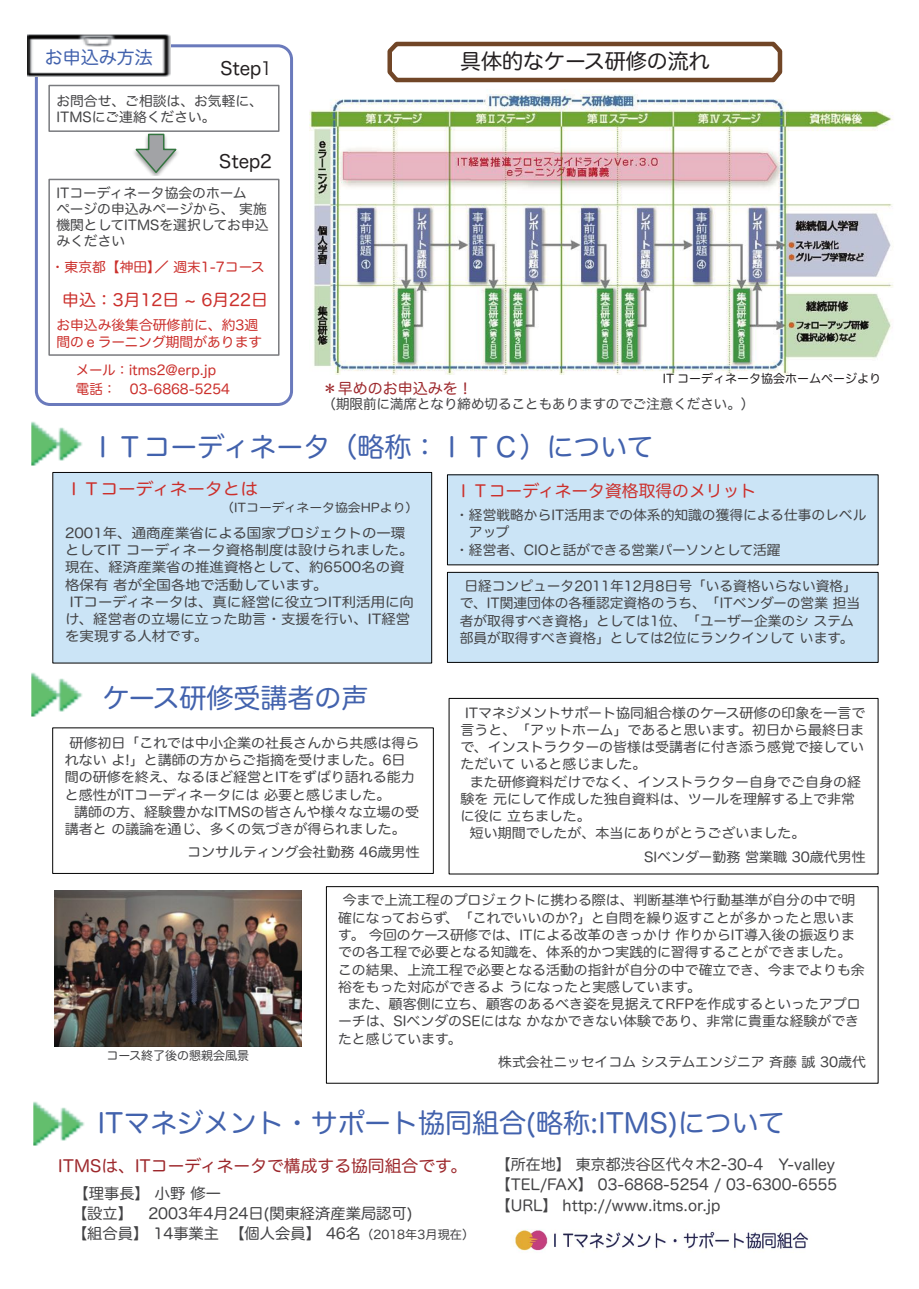
<style>
.page{position:relative;width:919px;height:1289px;background:#fff}
.page>*{position:absolute;margin:0;border:0;box-sizing:border-box;transform-origin:0 0}
.t1{font:27px "Hira Maru Pro N W4";color:#4262ad}
.t2{font:21px "Hira Maru Pro N W4";color:#231f20}
.t3{font:18px "Hira Maru Pro N W4";color:#231f20}
.t4{font:18px "Hira Maru Pro N W4";color:#4262ad}
.t5{font:16.5px "Hira Maru Pro N W4";color:#cb2f2b}
.t6{font:16.5px "Hira Maru Pro N W4";color:#9d282c}
.t7{font:16.5px "Hira Maru Pro N W4";color:#cb2f2b;scale:1.07 1}
.t8{font:15px/20.2px "Hira Maru Pro N W4";color:#434345}
.t9{font:15px "Hira Maru Pro N W4";color:#9d282c}
.t10{font:13.5px/17.2px "Hira Maru Pro N W4";color:#434345}
.t11{font:13.5px/17.2px "Hira Maru Pro N W4";color:#434345;scale:1.04 1}
.t12{font:13.5px "Hira Maru Pro N W4";color:#434345;scale:1.07 1}
.t13{font:13.5px/17.2px "Hira Maru Pro N W4";color:#cb2f2b}
.t14{font:12px "Hira Maru Pro N W4";color:#231f20}
.t15{font:12px "Hira Maru Pro N W4";color:#434345;scale:1.07 1}
.t16{font:12px "Hira Maru Pro N W4";color:#434345}
.s1{font-family:"Hira Kaku Pro N W3"}
.s2{font-size:12px}
</style>
<div class="page">
<div style="left:35px;top:44px;width:258px;height:362px;border:3px solid #6a7abc;border-radius:14px"></div>
<svg style="left:387px;top:41px;width:396px;height:42px"></svg>
<img style="left:28px;top:34px;width:142px;height:42px">
<div style="left:48px;top:85px;width:231px;height:47px;border:2px solid #797a7e"></div>
<img style="left:133px;top:131px;width:46px;height:45px">
<svg style="left:133px;top:133px;width:46px;height:42px"></svg>
<div style="left:48px;top:179px;width:231px;height:177px;background:#fff;border:2px solid #797a7e"></div>
<div style="left:53px;top:472px;width:378px;height:191px;background:#cbe4f6"></div>
<div style="left:52px;top:472px;width:380px;height:191px;border:1px solid #030303"></div>
<div style="left:447px;top:475px;width:431px;height:90px;background:#cbe4f6"></div>
<div style="left:447px;top:572px;width:431px;height:90px;background:#cbe4f6"></div>
<div style="left:447px;top:572px;width:431px;height:90px;border:1px solid #030303"></div>
<img style="left:31px;top:421px;width:52px;height:45px">
<img style="left:31px;top:672px;width:52px;height:45px">
<div style="left:448px;top:698px;width:430px;height:176px;background:#fff;border:1px solid #030303"></div>
<div style="left:326px;top:886px;width:552px;height:197px;background:#fff;border:1px solid #030303"></div>
<img style="left:54px;top:890px;width:248px;height:156px">
<img style="left:33px;top:1101px;width:52px;height:45px">
<img style="left:513px;top:1229px;width:295px;height:22px">
<img style="left:309px;top:90px;width:585px;height:284px">
<h3 class="t4" style="left:45px;top:42px;width:110px">お申込み方法</h3>
<h3 class="t3" style="left:220px;top:53px;width:57px">Step<span class="s1">１</span></h3>
<h2 class="t2" style="left:460px;top:43px;width:251px">具体的なケース研修の流れ</h2>
<p class="t10" style="left:56px;top:92px;width:208px;line-height:16.2px">お問合せ、ご相談は、お気軽に、<br>ITMSにご連絡ください。</p>
<h3 class="t3" style="left:219px;top:146px;width:54px">Step2</h3>
<p class="t10" style="left:56px;top:185px;width:214px;line-height:15.8px">ITコーディネータ協会のホーム<br>ページの申込みページから、 実施機関としてITMSを選択してお申込みください</p>
<p class="t13" style="left:51px;top:257px;width:215px">・東京都【神田】／ 週末1-7コース</p>
<p class="t5" style="left:45px;top:285px;width:224px">　申込：3月12日 ~ 6月22日</p>
<p class="t13" style="left:56px;top:315px;width:207px">お申込み後集合研修前に、約3週間のｅラーニング期間があります</p>
<p class="t13" style="left:76px;top:359px;width:156px;line-height:19.4px">メール：itms2@erp.jp電話：　03-6868-5254</p>
<p class="t14" style="left:662px;top:368px;width:220px">IT コーディネータ協会ホームページより</p>
<p class="t9" style="left:322px;top:375px;width:152px">＊早めのお申込みを！</p>
<p class="t10" style="left:322px;top:394px;width:433px">（期限前に満席となり締め切ることもありますのでご注意ください。）</p>
<h1 class="t1" style="left:89px;top:423px;width:565px">ＩＴコーディネータ（略称：ＩＴＣ）について</h1>
<p class="t7" style="left:65px;top:474px;width:182px">ＩＴコーディネータとは</p>
<p class="t15" style="left:221px;top:497px;width:186px">（ITコーディネータ協会HPより）</p>
<p class="t12" style="left:65px;top:521px;width:319px">2001年、通商産業省による国家プロジェクトの一環</p>
<p class="t12" style="left:65px;top:538px;width:327px">としてIT コーディネータ資格制度は設けられました。</p>
<p class="t12" style="left:65px;top:555px;width:319px">現在、経済産業省の推進資格として、約6500名の資</p>
<p class="t12" style="left:65px;top:573px;width:247px">格保有 者が全国各地で活動しています。</p>
<p class="t12" style="left:70px;top:590px;width:323px">ITコーディネータは、真に経営に役立つIT利活用に向</p>
<p class="t12" style="left:65px;top:607px;width:324px">け、経営者の立場に立った助言・支援を行い、IT経営</p>
<p class="t12" style="left:65px;top:624px;width:135px">を実現する人材です。</p>
<p class="t5" style="left:455px;top:477px;width:302px">ＩＴコーディネータ資格取得のメリット</p>
<p class="t10" style="left:455px;top:505px;width:412px">・経営戦略からIT活用までの体系的知識の獲得による仕事のレベル　アップ<br>・経営者、CIOと話ができる営業パーソンとして活躍</p>
<p class="t10" style="left:460px;top:576px;width:402px;text-align:center">日経コンピュータ2011年12月8日号「いる資格いらない資格」で、IT関連団体の各種認定資格のうち、「ITベンダーの営業 担当者が取得すべき資格」としては1位、「ユーザー企業のシ ステム部員が取得すべき資格」としては2位にランクインして います。</p>
<h1 class="t1" style="left:103px;top:674px;width:267px">ケース研修受講者の声</h1>
<p class="t11" style="left:65px;top:733px;width:343px;text-indent:5px">研修初日「これでは中小企業の社長さんから共感は得られない よ!」と講師の方からご指摘を受けました。6日間の研修を終え、なるほど経営とITをずばり語れる能力と感性がITコーディネータには 必要と感じました。</p>
<p class="t11" style="left:65px;top:802px;width:342px;text-indent:9px">講師の方、経験豊かなITMSの皆さんや様々な立場の受講者と の議論を通じ、多くの気づきが得られました。</p>
<p class="t11" style="left:187px;top:842px;width:225px">コンサルティング会社勤務 46歳男性</p>
<p class="t11" style="left:460px;top:703px;width:391px;text-align:justify;text-indent:5px">ITマネジメントサポート協同組合様のケース研修の印象を一言で言うと、「アットホーム」であると思います。初日から最終日まで、インストラクターの皆様は受講者に付き添う感覚で接していただいて いると感じました。</p>
<p class="t11" style="left:469px;top:772px;width:378px">また研修資料だけでなく、インストラクター自身でご自身の経</p>
<p class="t11" style="left:460px;top:789px;width:381px">験を 元にして作成した独自資料は、ツールを理解する上で非常</p>
<p class="t11" style="left:460px;top:806px;width:127px">に役に 立ちました。</p>
<p class="t11" style="left:469px;top:823px;width:324px">短い期間でしたが、本当にありがとうございました。</p>
<p class="t11" style="left:644px;top:847px;width:215px">SIベンダー勤務 営業職 30歳代男性</p>
<p class="t10" style="left:338px;top:890px;width:528px;text-indent:5px">今まで上流工程のプロジェクトに携わる際は、判断基準や行動基準が自分の中で明確になっておらず、「これでいいのか?」と自問を繰り返すことが多かったと思います。 今回のケース研修では、ITによる改革のきっかけ 作りからIT導入後の振返りまでの各工程で必要となる知識を、体系的かつ実践的に習得することができました。この結果、上流工程で必要となる活動の指針が自分の中で確立でき、今までよりも余裕をもった対応ができるよ うになったと実感しています。</p>
<p class="t10" style="left:338px;top:994px;width:524px;text-align:justify;text-indent:9px">また、顧客側に立ち、顧客のあるべき姿を見据えてRFPを作成するといったアプローチは、SIベンダのSEにはな かなかできない体験であり、非常に貴重な経験ができたと感じています。</p>
<p class="t10" style="left:498px;top:1052px;width:369px">株式会社ニッセイコム システムエンジニア 斉藤 誠 30歳代</p>
<p class="t16" style="left:106px;top:1045px;width:144px">コース終了後の懇親会風景</p>
<h1 class="t1" style="left:98px;top:1099px;width:688px">ITマネジメント・サポート協同組合(略称:ITMS)について</h1>
<p class="t6" style="left:58px;top:1151px;width:410px">ITMSは、ITコーディネータで構成する協同組合です。</p>
<p class="t8" style="left:72px;top:1181px;width:404px;text-indent:-14px">　【理事長】 小野 修一<br>【設立】 2003年4月24日(関東経済産業局認可)<br>【組合員】 14事業主 【個人会員】 46名<span class="s2">（2018年3月現在）</span></p>
<p class="t8" style="left:495px;top:1153px;width:343px">【所在地】 東京都渋谷区代々木2-30-4　Y-valley【TEL/FAX】 03-6868-5254 / 03-6300-6555【URL】 http://www.itms.or.jp</p>
</div>
